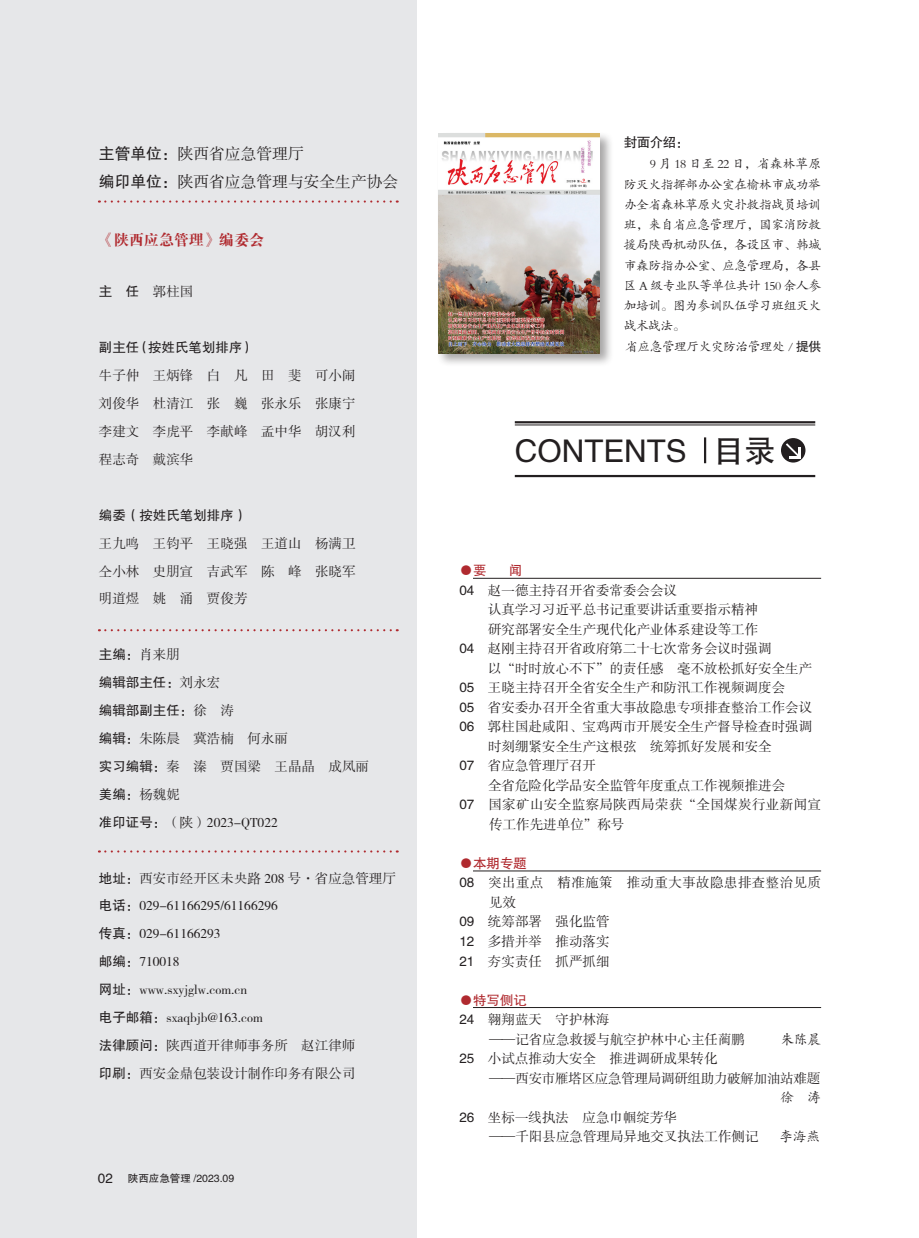
<style>
.page{position:relative;width:919px;height:1238px;background:#fff}
.page>*{position:absolute;margin:0;border:0;box-sizing:border-box;transform-origin:0 0}
.t1{font:31.35px "FZHTK GBK1 0";color:#231f20}
.t2{font:15.75px "FZSSK GBK1 0";color:#231f20}
.t3{font:15px "FZDBSK GBK1 0";color:#b02a2f}
.目录{font:13.5px "FZSSK GBK1 0";color:#231f20}
.内文{font:13.5px "FZSSK GBK1 0";color:#231f20}
.目录-2{font:13.5px/19.5px "FZSSK GBK1 0";letter-spacing:.03em;color:#231f20}
.内文-2{font:13.5px "FZHTK GBK1 0";color:#231f20}
.目录-3{font:13.5px "FZSSK GBK1 0";letter-spacing:-.02em;color:#231f20}
.目录标题{font:13.5px "FZHTK GBK1 0";color:#b02a2f}
.目录-4{font:13.5px "FZKTK GBK1 0";color:#231f20}
.大标题{font:13.5px "FZHTK GBK1 0";color:#231f20}
.大标题-2{font:12.75px/20.2px "FZKTK GBK1 0";letter-spacing:-.04em;color:#231f20;text-align:justify}
.t4{font:10.5px "FZHTK GBK1 0";color:#231f20}
.s1{font-family:"FZHTK GBK1 0"}
.s2{font-family:"FZSSK GBK1 0"}
.s3{font-size:13.5px}
</style>
<div class="page">
<hr style="left:514px;top:421px;width:301px;height:2px;background:#231f20">
<hr style="left:514px;top:475px;width:301px;height:2px;background:#231f20">
<hr style="left:514px;top:424px;width:301px;height:1px;background:#231f20">
<hr style="left:704px;top:437px;width:2px;height:26px;background:#231f20">
<svg style="left:781px;top:438px;width:24px;height:24px"></svg>
<svg style="left:785px;top:443px;width:15px;height:15px"></svg>
<hr style="left:473px;top:578px;width:348px;height:1px;background:#231f20">
<hr style="left:473px;top:870px;width:348px;height:1px;background:#231f20">
<hr style="left:473px;top:1007px;width:348px;height:1px;background:#231f20">
<div style="left:436px;top:131px;width:178px;height:236px;background:#231f20;opacity:.4"></div>
<img style="left:438px;top:133px;width:162px;height:220px">
<div style="left:0;top:0;width:416px;height:1237px;background:#e6e7e9"></div>
<svg style="left:99px;top:629px;width:298px;height:2px"></svg>
<svg style="left:99px;top:850px;width:298px;height:2px"></svg>
<svg style="left:99px;top:200px;width:298px;height:3px"></svg>
<p class="t2" style="left:99px;top:145px;width:206px"><span class="s1">主管单位：</span>陕西省应急管理厅</p>
<p class="t2" style="left:99px;top:173px;width:301px"><span class="s1">编印单位：</span>陕西省应急管理与安全生产协会</p>
<p class="t3" style="left:99px;top:231px;width:166px">《陕西应急管理》编委会</p>
<p class="内文" style="left:99px;top:285px;width:96px"><span class="s1">主 任</span> 郭柱国</p>
<p class="内文-2" style="left:99px;top:340px;width:157px">副主任（按姓氏笔划排序）</p>
<p class="内文" style="left:99px;top:368px;width:258px">牛子仲 王炳锋 白 凡　田 斐　可小闹</p>
<p class="内文" style="left:99px;top:396px;width:258px">刘俊华 杜清江　张 巍 张永乐 张康宁</p>
<p class="内文" style="left:99px;top:424px;width:258px">李建文 李虎平 李献峰　孟中华 胡汉利</p>
<p class="内文" style="left:99px;top:452px;width:96px">程志奇 戴滨华</p>
<p class="内文-2" style="left:99px;top:507px;width:150px">编委（按姓氏笔划排序）</p>
<p class="内文" style="left:99px;top:536px;width:258px">王九鸣 王钧平 王晓强　王道山　杨满卫</p>
<p class="内文" style="left:99px;top:564px;width:258px">仝小林 史朋宣 吉武军 陈　峰　张晓军</p>
<p class="内文" style="left:99px;top:591px;width:150px">明道煜 姚 涌 贾俊芳</p>
<p class="内文-2" style="left:99px;top:647px;width:82px">主编：<span class="s2">肖来朋</span></p>
<p class="内文-2" style="left:99px;top:675px;width:123px">编辑部主任：<span class="s2">刘永宏</span></p>
<p class="内文-2" style="left:99px;top:703px;width:136px">编辑部副主任：<span class="s2">徐 涛</span></p>
<p class="目录" style="left:99px;top:731px;width:190px"><span class="s1">编辑：</span>朱陈晨 冀浩楠 何永丽</p>
<p class="目录" style="left:99px;top:759px;width:271px"><span class="s1">实习编辑：</span>秦 溱 贾国梁 王晶晶 成凤丽</p>
<p class="内文-2" style="left:99px;top:786px;width:82px">美编：<span class="s2">杨魏妮</span></p>
<p class="目录" style="left:99px;top:815px;width:180px"><span class="s1">准印证号：</span>（陕）2023-QT022</p>
<p class="目录" style="left:99px;top:870px;width:298px"><span class="s1">地址：</span>西安市经开区未央路 208 号·省应急管理厅</p>
<p class="目录" style="left:99px;top:898px;width:180px"><span class="s1">电话：</span>029-61166295/61166296</p>
<p class="目录" style="left:99px;top:926px;width:123px"><span class="s1">传真：</span>029-61166293</p>
<p class="目录" style="left:99px;top:954px;width:82px"><span class="s1">邮编：</span>710018</p>
<p class="目录" style="left:99px;top:982px;width:150px"><span class="s1">网址：</span>www.sxyjglw.com.cn</p>
<p class="目录" style="left:99px;top:1010px;width:165px"><span class="s1">电子邮箱：</span>sxaqbjb@163.com</p>
<p class="目录" style="left:99px;top:1038px;width:258px"><span class="s1">法律顾问：</span>陕西道开律师事务所 赵江律师</p>
<p class="目录" style="left:99px;top:1066px;width:258px"><span class="s1">印刷：</span>西安金鼎包装设计制作印务有限公司</p>
<p class="t4" style="left:98px;top:1172px;width:138px"><span class="s3">02</span> 陕西应急管理 /2023.09</p>
<p class="大标题" style="left:623px;top:135px;width:67px">封面介绍：</p>
<p class="大标题-2" style="left:623px;top:154px;width:199px;text-indent:26px">9 月 18 日至 22 日，省森林草原防灭火指挥部办公室在榆林市成功举办全省森林草原火灾扑救指战员培训班，来自省应急管理厅，国家消防救援局陕西机动队伍，各设区市、韩城市森防指办公室、应急管理局，各县区 A 级专业队等单位共计 150 余人参加培训。图为参训队伍学习班组灭火战术战法。</p>
<p class="大标题-2" style="left:625px;top:336px;width:197px">省应急管理厅火灾防治管理处 / <span class="s1">提供</span></p>
<p class="t1" style="left:514px;top:433px;width:262px">CONTENTS 目录</p>
<p class="目录标题" style="left:459px;top:563px;width:28px">●要</p>
<p class="目录标题" style="left:509px;top:563px;width:15px">闻</p>
<p class="目录" style="left:459px;top:583px;width:219px"><span class="s1">04</span> 赵一德主持召开省委常委会会议</p>
<p class="目录" style="left:488px;top:602px;width:271px">认真学习习近平总书记重要讲话重要指示精神</p>
<p class="目录" style="left:488px;top:622px;width:271px">研究部署安全生产现代化产业体系建设等工作</p>
<p class="目录" style="left:459px;top:641px;width:313px"><span class="s1">04</span> 赵刚主持召开省政府第二十七次常务会议时强调</p>
<p class="目录" style="left:488px;top:661px;width:325px">以“时时放心不下”的责任感 毫不放松抓好安全生产</p>
<p class="目录" style="left:459px;top:680px;width:327px"><span class="s1">05</span> 王晓主持召开全省安全生产和防汛工作视频调度会</p>
<p class="目录" style="left:459px;top:700px;width:354px"><span class="s1">05</span> 省安委办召开全省重大事故隐患专项排查整治工作会议</p>
<p class="目录" style="left:459px;top:719px;width:354px"><span class="s1">06</span> 郭柱国赴咸阳、宝鸡两市开展安全生产督导检查时强调</p>
<p class="目录" style="left:488px;top:739px;width:285px">时刻绷紧安全生产这根弦 统筹抓好发展和安全</p>
<p class="目录" style="left:459px;top:758px;width:138px"><span class="s1">07</span> 省应急管理厅召开</p>
<p class="目录" style="left:488px;top:778px;width:298px">全省危险化学品安全监管年度重点工作视频推进会</p>
<p class="目录-2" style="left:489px;top:795px;width:333px;text-indent:-30px"><span class="s1">07</span> 国家矿山安全监察局陕西局荣获“全国煤炭行业新闻宣传工作先进单位”称号</p>
<p class="目录标题" style="left:459px;top:855px;width:69px">●本期专题</p>
<p class="目录-2" style="left:489px;top:873px;width:333px;text-indent:-30px"><span class="s1">08</span> 突出重点 精准施策 推动重大事故隐患排查整治见质见效</p>
<p class="目录" style="left:459px;top:914px;width:151px"><span class="s1">09</span> 统筹部署 强化监管</p>
<p class="目录" style="left:459px;top:934px;width:151px"><span class="s1">12</span> 多措并举 推动落实</p>
<p class="目录" style="left:459px;top:953px;width:151px"><span class="s1">21</span> 夯实责任 抓严抓细</p>
<p class="目录标题" style="left:459px;top:992px;width:69px">●特写侧记</p>
<p class="目录" style="left:459px;top:1012px;width:151px"><span class="s1">24</span> 翱翔蓝天 守护林海</p>
<p class="目录" style="left:489px;top:1031px;width:257px">——记省应急救援与航空护林中心主任蔺鹏</p>
<p class="目录-4" style="left:780px;top:1031px;width:42px">朱陈晨</p>
<p class="目录" style="left:459px;top:1051px;width:259px"><span class="s1">25</span> 小试点推动大安全 推进调研成果转化</p>
<p class="目录-3" style="left:489px;top:1070px;width:332px">——西安市雁塔区应急管理局调研组助力破解加油站难题</p>
<p class="目录-4" style="left:780px;top:1090px;width:42px">徐 涛</p>
<p class="目录" style="left:459px;top:1109px;width:219px"><span class="s1">26</span> 坐标一线执法 应急巾帼绽芳华</p>
<p class="目录" style="left:489px;top:1129px;width:271px">——千阳县应急管理局异地交叉执法工作侧记</p>
<p class="目录-4" style="left:779px;top:1129px;width:42px">李海燕</p>
</div>
